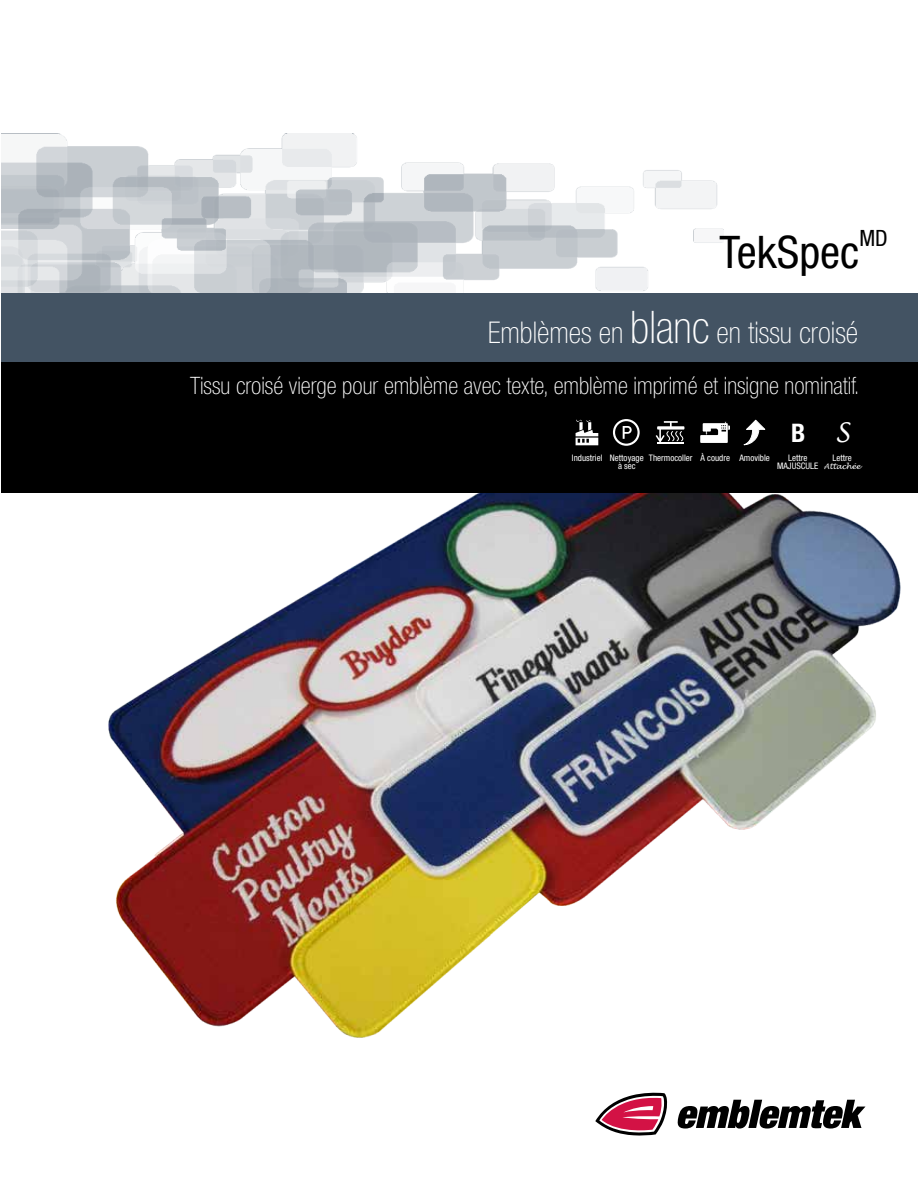
<style>
.page{position:relative;width:918px;height:1188px;background:#fff}
.page>*{position:absolute;margin:0;border:0;box-sizing:border-box;transform-origin:0 0}
.t1{font:condensed 45px "Helvetica Neue LT";color:#000}
.t2{font:100 condensed 30px "Helvetica Neue LT";color:#fff}
.t3{font:700 condensed 25.65px "Helvetica Neue LT";color:#fff}
.t4{font:italic 25.65px "Lucida Handwriting";color:#fff}
.t5{font:100 condensed 24px "Helvetica Neue LT";color:#fff}
.t6{font:condensed 22.5px "Helvetica Neue LT";color:#000}
.t7{font:condensed 9px/8.2px "Helvetica Neue LT";color:#fff;text-align:center}
.t8{font:italic 7.5px "Lucida Handwriting";color:#fff}
.s1{font-size:45px}
</style>
<div class="page">
<img style="left:108px;top:493px;width:793px;height:607px">
<img style="left:2px;top:134px;width:721px;height:159px">
<div style="left:2px;top:344px;width:916px;height:149px;background:#000"></div>
<div style="left:2px;top:293px;width:916px;height:69px;background:#435363"></div>
<svg style="left:595px;top:1092px;width:73px;height:44px"></svg>
<svg style="left:677px;top:1100px;width:188px;height:29px"></svg>
<svg style="left:700px;top:422px;width:30px;height:21px"></svg>
<hr style="left:658px;top:442px;width:26px;height:2px;background:#fff">
<svg style="left:656px;top:421px;width:29px;height:22px"></svg>
<svg style="left:743px;top:420px;width:23px;height:25px"></svg>
<svg style="left:576px;top:419px;width:22px;height:26px"></svg>
<svg style="left:613px;top:419px;width:27px;height:27px"></svg>
<p class="t6" style="left:859px;top:225px;width:30px">MD</p>
<h1 class="t1" style="left:719px;top:226px;width:141px">TekSpec</h1>
<p class="t2" style="left:488px;top:316px;width:372px">Emblèmes en <span class="s1">blanc</span> en tissu croisé</p>
<p class="t5" style="left:190px;top:372px;width:671px">Tissu croisé vierge pour emblème avec texte, emblème imprimé et insigne nominatif.</p>
<p class="t3" style="left:791px;top:417px;width:16px">B</p>
<p class="t4" style="left:835px;top:417px;width:16px">S</p>
<p class="t7" style="left:618px;top:454px;width:153px;text-align:left;text-indent:-46px">Industriel Nettoyage Thermocoller À coudre Amovible à sec</p>
<p class="t7" style="left:777px;top:454px;width:43px">Lettre<br>MAJUSCULE</p>
<p class="t7" style="left:832px;top:454px;width:21px">Lettre</p>
<p class="t8" style="left:824px;top:461px;width:38px">Attachée</p>
</div>
